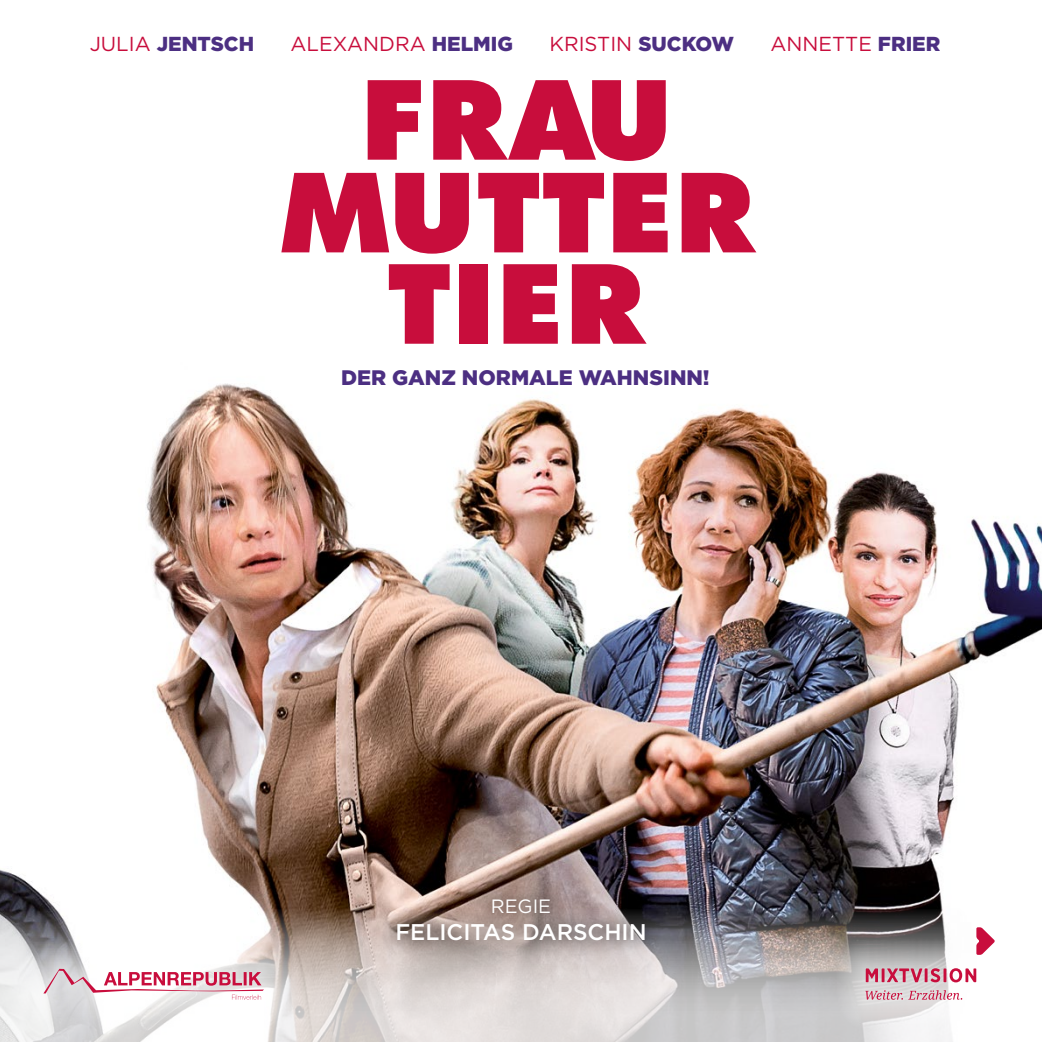
<style>
.page{position:relative;width:1042px;height:1042px;background:#fff}
.page>*{position:absolute;margin:0;border:0;box-sizing:border-box;transform-origin:0 0}
.t1{font:800 105.52px/183.9px "Futura";letter-spacing:.02em;color:#c80d3c}
.t2{font:500 22.75px "Gotham";color:#fff}
.t3{font:900 21px "Gotham";color:#4c2f82}
.t4{font:20.3px "Gotham";color:#c80d3c}
.t5{font:900 20.3px "Gotham";color:#4c2f82}
.t6{font:19.25px "Gotham";color:#fff}
.s1{font-weight:400;color:#c80d3c}
.s2{font-weight:900;color:#4c2f82}
</style>
<div class="page">
<img style="left:0;top:383px;width:1042px;height:526px">
<svg style="left:0;top:909px;width:953px;height:133px;background:#c9c4c3"></svg>
<div style="left:379px;top:881px;width:284px;height:77px;background:#000;opacity:.89"></div>
<svg style="left:13px;top:938px;width:281px;height:91px"></svg>
<svg style="left:43px;top:969px;width:221px;height:30px"></svg>
<svg style="left:835px;top:897px;width:190px;height:133px"></svg>
<svg style="left:865px;top:990px;width:97px;height:9px"></svg>
<svg style="left:866px;top:968px;width:110px;height:14px;background:#d37e94"></svg>
<svg style="left:976px;top:927px;width:19px;height:28px"></svg>
<p class="t5" style="left:90px;top:33px;width:166px"><span class="s1">JULIA</span> JENTSCH</p>
<p class="t4" style="left:291px;top:33px;width:224px">ALEXANDRA <span class="s2">HELMIG</span></p>
<p class="t4" style="left:549px;top:33px;width:186px">KRISTIN <span class="s2">SUCKOW</span></p>
<p class="t4" style="left:770px;top:33px;width:171px">ANNETTE <span class="s2">FRIER</span></p>
<h1 class="t1" style="left:361px;top:29px;width:312px">FRAU<br>TIER</h1>
<h1 class="t1" style="left:278px;top:122px;width:478px">MUTTER</h1>
<p class="t3" style="left:341px;top:365px;width:370px">DER GANZ NORMALE WAHNSINN!</p>
<p class="t6" style="left:491px;top:895px;width:62px">REGIE</p>
<p class="t2" style="left:395px;top:919px;width:253px">FELICITAS DARSCHIN</p>
</div>
